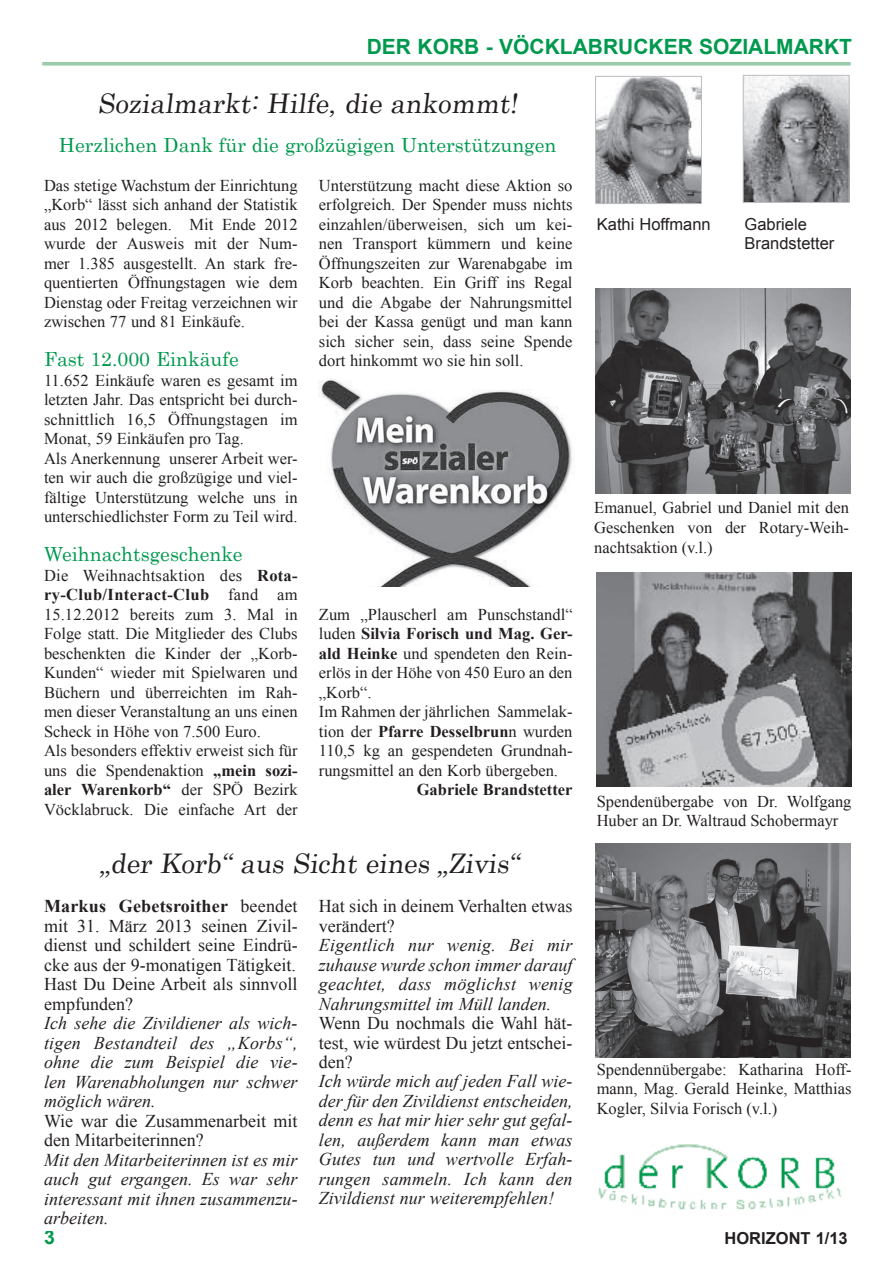
<style>
.page{position:relative;width:893px;height:1263px;background:#fff}
.page>*{position:absolute;margin:0;border:0;box-sizing:border-box;transform-origin:0 0}
.t1{font:27px "Century";color:#231f20}
.t2{font:700 21px "Arial";color:#00994e}
.t3{font:19.5px "Century";color:#00994e}
.t4{font:700 19.5px "Arial";color:#00994e}
.t5{font:italic 18px/19.5px "Times New Roman";color:#231f20;text-align:justify}
.t6{font:18px/19.5px "Times New Roman";color:#231f20;text-align:justify}
.t7{font:16.5px/19.5px "Times New Roman";color:#231f20;text-align:justify}
.t8{font:16.5px/19.5px "Arial";color:#231f20}
.t9{font:700 16.5px "Times New Roman";color:#231f20}
.t10{font:700 16.5px "Arial";color:#231f20}
.s1{font-weight:700}
</style>
<div class="page">
<hr style="left:43px;top:62px;width:807px;height:3px;background:#9bccab">
<img style="left:598px;top:1144px;width:244px;height:66px">
<img style="left:319px;top:379px;width:253px;height:208px">
<img style="left:745px;top:77px;width:102px;height:124px">
<div style="left:743px;top:75px;width:106px;height:128px;border:1px solid #bcbdc0"></div>
<img style="left:597px;top:78px;width:103px;height:124px">
<div style="left:595px;top:76px;width:107px;height:128px;border:1px solid #bcbdc0"></div>
<img style="left:595px;top:843px;width:255px;height:214px">
<img style="left:597px;top:573px;width:255px;height:214px">
<img style="left:595px;top:288px;width:255px;height:205px">
<p class="t2" style="left:367px;top:33px;width:16px">DER</p>
<p class="t2" style="left:417px;top:33px;width:16px">KORB</p>
<p class="t2" style="left:486px;top:33px;width:44px">- VÖCKLABRUCKER</p>
<p class="t2" style="left:699px;top:33px;width:15px">SOZIALMARKT</p>
<h1 class="t1" style="left:98px;top:80px;width:426px">Sozialmarkt: Hilfe, die ankommt!</h1>
<p class="t3" style="left:59px;top:128px;width:499px">Herzlichen Dank für die großzügigen Unterstützungen</p>
<p class="t7" style="left:44px;top:175px;width:255px">Das stetige Wachstum der Einrichtung „Korb“ lässt sich anhand der Statistik aus 2012 belegen. Mit Ende 2012 wurde der Ausweis mit der Num&shy;mer 1.385 ausgestellt. An stark fre&shy;quentierten Öffnungstagen wie dem Dienstag oder Freitag verzeichnen wir zwischen 77 und 81 Einkäufe.</p>
<p class="t3" style="left:44px;top:343px;width:196px">Fast 12.000 Einkäufe</p>
<p class="t7" style="left:44px;top:370px;width:255px;text-align:left">11.652 Einkäufe waren es gesamt im letzten Jahr. Das entspricht bei durch&shy;schnittlich 16,5 Öffnungstagen im Monat, 59 Einkäufen pro Tag.<br>Als Anerkennung unserer Arbeit wer&shy;ten wir auch die großzügige und viel&shy;fältige Unterstützung welche uns in unterschiedlichster Form zu Teil wird.</p>
<p class="t3" style="left:44px;top:538px;width:200px">Weihnachtsgeschenke</p>
<p class="t7" style="left:44px;top:565px;width:255px;text-align:left">Die Weihnachtsaktion des <span class="s1">Rota&shy;ry-Club/Interact-Club</span> fand am 15.12.2012 bereits zum 3. Mal in Folge statt. Die Mitglieder des Clubs beschenkten die Kinder der „Korb-Kunden“ wieder mit Spielwaren und Büchern und überreichten im Rah&shy;men dieser Veranstaltung an uns einen Scheck in Höhe von 7.500 Euro.<br>Als besonders effektiv erweist sich für uns die Spendenaktion <span class="s1">„mein sozi&shy;aler Warenkorb“</span> der SPÖ Bezirk Vöcklabruck. Die einfache Art der</p>
<p class="t7" style="left:319px;top:175px;width:255px">Unterstützung macht diese Aktion so erfolgreich. Der Spender muss nichts einzahlen/überweisen, sich um kei&shy;nen Transport kümmern und keine Öffnungszeiten zur Warenabgabe im Korb beachten. Ein Griff ins Regal und die Abgabe der Nahrungsmittel bei der Kassa genügt und man kann sich sicher sein, dass seine Spende dort hinkommt wo sie hin soll.</p>
<p class="t7" style="left:319px;top:604px;width:255px;text-align:left">Zum „Plauscherl am Punschstandl“ luden <span class="s1">Silvia Forisch und Mag. Ger&shy;ald Heinke</span> und spendeten den Rein&shy;erlös in der Höhe von 450 Euro an den „Korb“.<br>Im Rahmen der jährlichen Sammelak&shy;tion der <span class="s1">Pfarre Desselbrun</span>n wurden<br>110,5 kg an gespendeten Grundnah&shy;rungsmittel an den Korb übergeben.</p>
<p class="t9" style="left:417px;top:778px;width:157px">Gabriele Brandstetter</p>
<h1 class="t1" style="left:100px;top:841px;width:426px">„der Korb“ aus Sicht eines „Zivis“</h1>
<p class="t6" style="left:44px;top:896px;width:255px"><span class="s1">Markus Gebetsroither</span> beendet mit 31. März 2013 seinen Zivil&shy;dienst und schildert seine Eindrü&shy;cke aus der 9-monatigen Tätigkeit.<br>Hast Du Deine Arbeit als sinnvoll empfunden?</p>
<p class="t5" style="left:44px;top:1013px;width:255px">Ich sehe die Zivildiener als wich&shy;tigen Bestandteil des „Korbs“, ohne die zum Beispiel die vie&shy;len Warenabholungen nur schwer möglich wären.</p>
<p class="t6" style="left:44px;top:1110px;width:255px">Wie war die Zusammenarbeit mit den Mitarbeiterinnen?</p>
<p class="t5" style="left:44px;top:1149px;width:255px">Mit den Mitarbeiterinnen ist es mir auch gut ergangen. Es war sehr interessant mit ihnen zusammenzu&shy;arbeiten.</p>
<p class="t6" style="left:319px;top:896px;width:255px">Hat sich in deinem Verhalten etwas verändert?</p>
<p class="t5" style="left:319px;top:935px;width:255px">Eigentlich nur wenig. Bei mir zuhause wurde schon immer darauf geachtet, dass möglichst wenig Nahrungsmittel im Müll landen.</p>
<p class="t6" style="left:319px;top:1013px;width:255px">Wenn Du nochmals die Wahl hät&shy;test, wie würdest Du jetzt entschei&shy;den?</p>
<p class="t5" style="left:319px;top:1071px;width:255px">Ich würde mich auf jeden Fall wie&shy;der für den Zivildienst entscheiden, denn es hat mir hier sehr gut gefal&shy;len, außerdem kann man etwas Gutes tun und wertvolle Erfah&shy;rungen sammeln. Ich kann den Zivildienst nur weiterempfehlen!</p>
<p class="t4" style="left:44px;top:1224px;width:12px">3</p>
<p class="t8" style="left:597px;top:214px;width:115px">Kathi Hoffmann</p>
<p class="t8" style="left:744px;top:214px;width:91px">Gabriele<br>Brandstetter</p>
<p class="t7" style="left:594px;top:497px;width:256px">Emanuel, Gabriel und Daniel mit den Geschenken von der Rotary-Weih&shy;nachtsaktion (v.l.)</p>
<p class="t7" style="left:597px;top:791px;width:256px">Spendenübergabe von Dr. Wolfgang<br>Huber an Dr. Waltraud Schobermayr</p>
<p class="t7" style="left:597px;top:1059px;width:256px">Spendennübergabe: Katharina Hoff&shy;mann, Mag. Gerald Heinke, Matthias Kogler, Silvia Forisch (v.l.)</p>
<p class="t10" style="left:724px;top:1227px;width:24px">HORIZONT</p>
<p class="t10" style="left:816px;top:1227px;width:34px">1/13</p>
</div>
